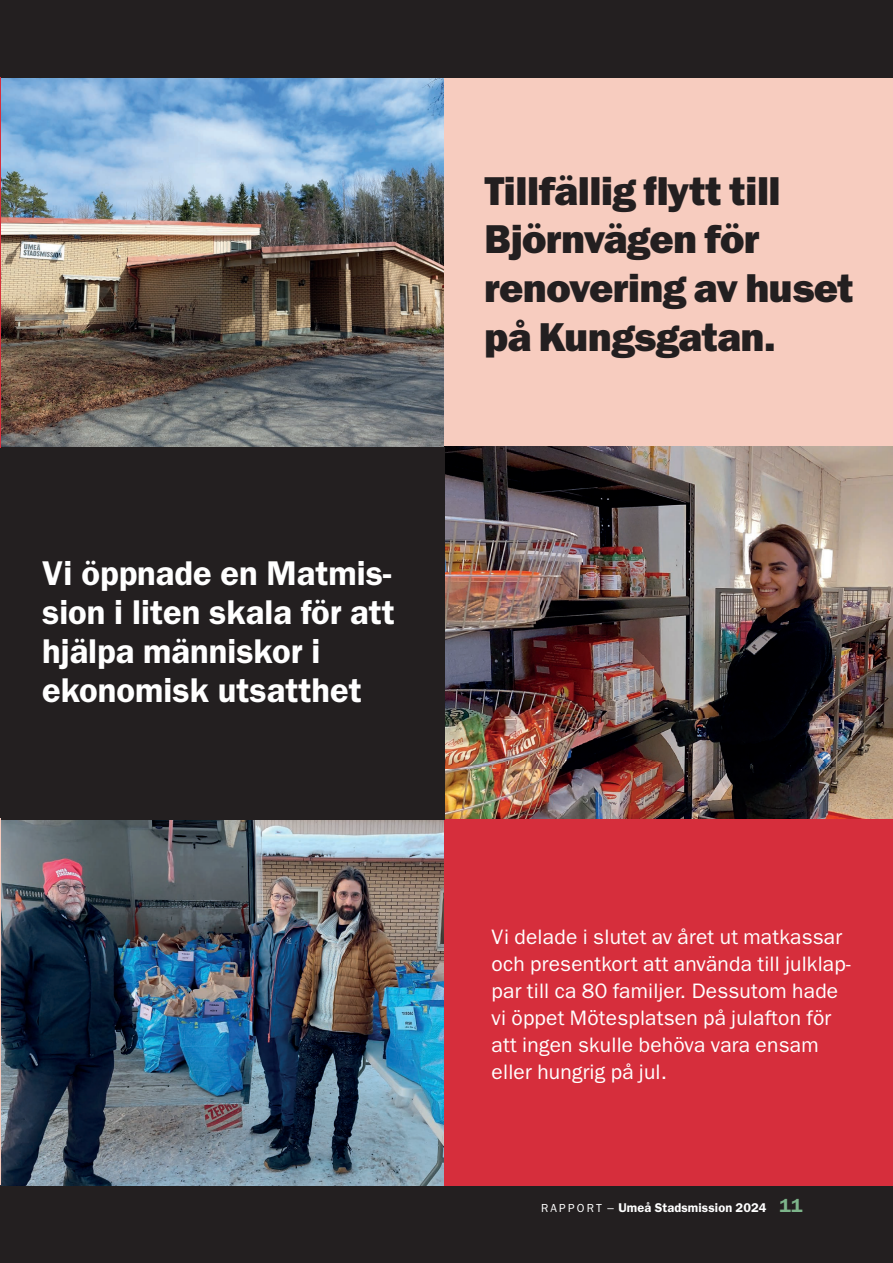
<style>
.page{position:relative;width:893px;height:1263px;background:#fff}
.page>*{position:absolute;margin:0;border:0;box-sizing:border-box;transform-origin:0 0}
.t1{font:40.5px/48.6px "ITC Franklin Gothic Std Hvy";letter-spacing:-.01em;color:#231f20}
.t2{font:600 34.5px/39px "ITC Franklin Gothic Std";color:#fff}
.t3{font:21px/27px "ITC Franklin Gothic Std";letter-spacing:.01em;color:#fff}
.t4{font:600 12.75px "ITC Franklin Gothic Std";letter-spacing:.01em;color:#fff}
.s1{font-weight:400;font-size:11.7px}
.s2{font-weight:400}
.s3{font-size:19.05px;color:#7db48a}
</style>
<div class="page">
<div style="left:0;top:1186px;width:893px;height:77px;background:#231f20"></div>
<div style="left:0;top:0;width:893px;height:78px;background:#231f20"></div>
<img style="left:1px;top:78px;width:444px;height:369px">
<div style="left:445px;top:78px;width:448px;height:370px;background:#f7ccbf"></div>
<img style="left:445px;top:447px;width:448px;height:372px">
<img style="left:0;top:819px;width:445px;height:367px">
<div style="left:445px;top:819px;width:448px;height:367px;background:#d62e3c"></div>
<div style="left:0;top:447px;width:445px;height:372px;background:#231f20"></div>
<hr style="left:0;top:78px;width:1px;height:370px;background:#d62e3c">
<hr style="left:0;top:818px;width:1px;height:367px;background:#f7ccbf">
<h2 class="t2" style="left:42px;top:553px;width:354px">Vi öppnade en Matmis&shy;sion i liten skala för att hjälpa människor i ekonomisk utsatthet</h2>
<h1 class="t1" style="left:485px;top:167px;width:371px">Tillfällig flytt till<br>Björnvägen för renovering av huset på Kungsgatan.</h1>
<p class="t3" style="left:492px;top:924px;width:361px">Vi delade i slutet av året ut matkassar och presentkort att använda till julklap&shy;par till ca 80 familjer. Dessutom hade vi öppet Mötesplatsen på julafton för att ingen skulle behöva vara ensam eller hungrig på jul.</p>
<p class="t4" style="left:541px;top:1200px;width:263px"><span class="s1">R A P P O R T</span> <span class="s2">–</span> Umeå Stadsmission 2024 <span class="s3">11</span></p>
</div>
